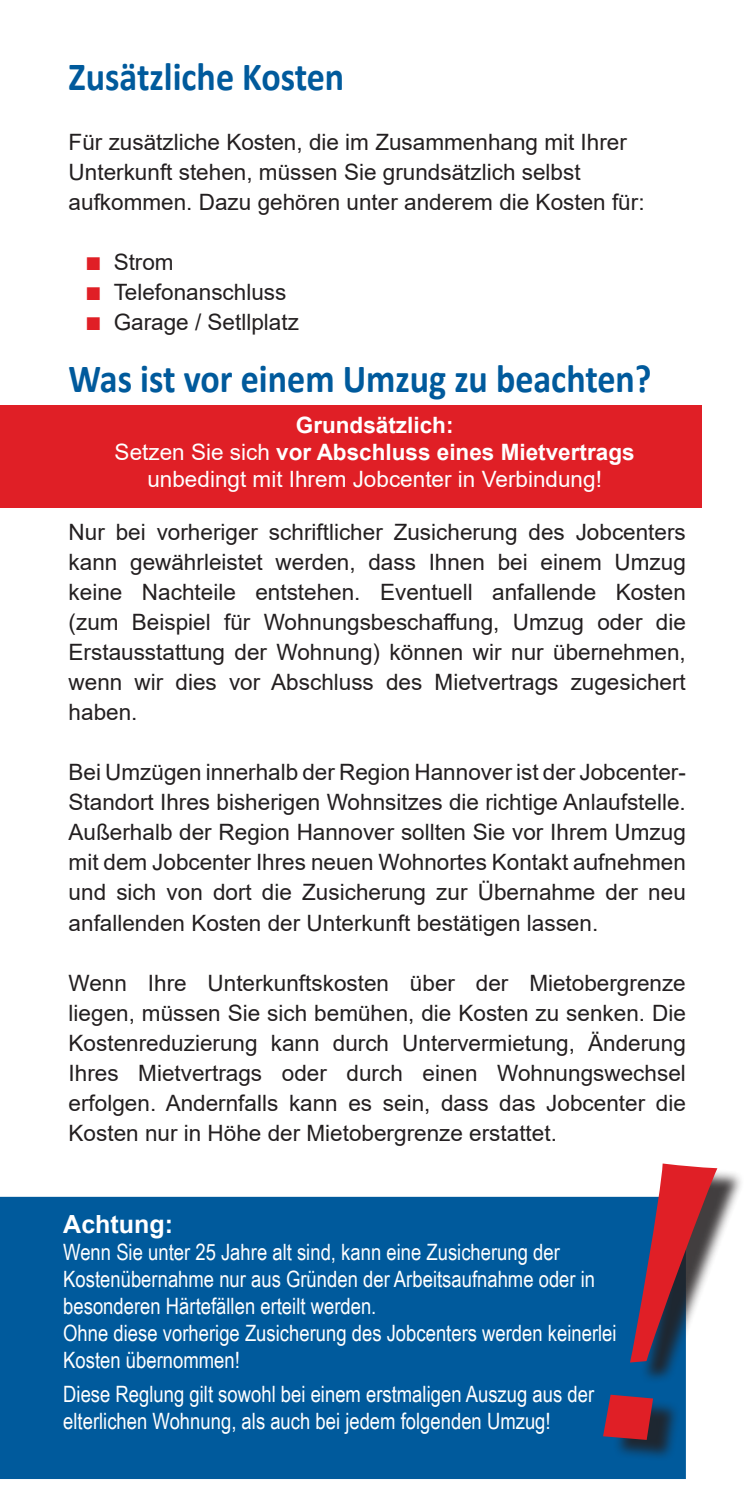
<style>
.page{position:relative;width:745px;height:1489px;background:#fff}
.page>*{position:absolute;margin:0;border:0;box-sizing:border-box;transform-origin:0 0}
.t1{font:700 40px "Calibri";color:#005a9c;scale:.9 1}
.t2{font:700 25px "Arial";color:#fff}
.t3{font:22.5px/30px "Arial";color:#231f20;text-align:justify}
.t4{font:22.5px/27px "Arial Narrow";color:#fff}
.t5{font:22.5px/27px "Arial";color:#fff;text-align:center}
.t6{font:700 22.5px "Arial";color:#fff}
.s1{font-size:27.5px;color:#e01f26}
.s2{font-weight:700}
</style>
<div class="page">
<div style="left:1px;top:1197px;width:683px;height:280px;background:#005a9c"></div>
<div style="left:0;top:1196px;width:685px;height:282px;border:2px solid #005a9c"></div>
<div style="left:612px;top:1166px;width:132px;height:295px;background:#231f20;opacity:.86"></div>
<div style="left:0;top:406px;width:701px;height:102px;background:#e01f26"></div>
<svg style="left:601px;top:1166px;width:116px;height:281px"></svg>
<p class="t1" style="left:69px;top:48px;width:307px">Zusätzliche Kosten</p>
<p class="t3" style="left:69px;top:127px;width:577px;text-align:left">Für zusätzliche Kosten, die im Zusammenhang mit Ihrer<br>Unterkunft stehen, müssen Sie grundsätzlich selbst aufkommen. Dazu gehören unter anderem die Kosten für:</p>
<p class="t3" style="left:85px;top:247px;width:90px"><span class="s1">■</span> Strom</p>
<p class="t3" style="left:85px;top:277px;width:202px"><span class="s1">■</span> Telefonanschluss</p>
<p class="t3" style="left:85px;top:307px;width:215px"><span class="s1">■</span> Garage / Setllplatz</p>
<p class="t1" style="left:69px;top:350px;width:648px">Was ist vor einem Umzug zu beachten?</p>
<p class="t6" style="left:295px;top:409px;width:159px">Grundsätzlich:</p>
<p class="t5" style="left:115px;top:438px;width:521px">Setzen Sie sich <span class="s2">vor Abschluss eines Mietvertrags </span>unbedingt mit Ihrem Jobcenter in Verbindung!</p>
<p class="t3" style="left:69px;top:517px;width:618px">Nur bei vorheriger schriftlicher Zusicherung des Jobcenters kann gewährleistet werden, dass Ihnen bei einem Umzug keine Nachteile entstehen. Eventuell anfallende Kosten (zum Beispiel für Wohnungsbeschaffung, Umzug oder die Erstausstattung der Wohnung) können wir nur übernehmen, wenn wir dies vor Abschluss des Mietvertrags zugesichert haben.</p>
<p class="t3" style="left:69px;top:757px;width:618px">Bei Umzügen innerhalb der Region Hannover ist der Jobcenter-Standort Ihres bisherigen Wohnsitzes die richtige Anlaufstelle.<br>Außerhalb der Region Hannover sollten Sie vor Ihrem Umzug mit dem Jobcenter Ihres neuen Wohnortes Kontakt aufnehmen und sich von dort die Zusicherung zur Übernahme der neu anfallenden Kosten der Unterkunft bestätigen lassen.</p>
<p class="t3" style="left:69px;top:967px;width:618px">Wenn Ihre Unterkunftskosten über der Mietobergrenze liegen, müssen Sie sich bemühen, die Kosten zu senken. Die Kostenreduzierung kann durch Untervermietung, Änderung Ihres Mietvertrags oder durch einen Wohnungswechsel erfolgen. Andernfalls kann es sein, dass das Jobcenter die Kosten nur in Höhe der Mietobergrenze erstattet.</p>
<p class="t2" style="left:63px;top:1206px;width:111px">Achtung:</p>
<p class="t4" style="left:63px;top:1237px;width:533px">Wenn Sie unter 25 Jahre alt sind, kann eine Zusicherung der<br>Kostenübernahme nur aus Gründen der Arbeitsaufnahme oder in besonderen Härtefällen erteilt werden.</p>
<p class="t4" style="left:63px;top:1318px;width:554px">Ohne diese vorherige Zusicherung des Jobcenters werden keinerlei<br>Kosten übernommen!</p>
<p class="t4" style="left:63px;top:1379px;width:532px">Diese Reglung gilt sowohl bei einem erstmaligen Auszug aus der elterlichen Wohnung, als auch bei jedem folgenden Umzug!</p>
</div>
